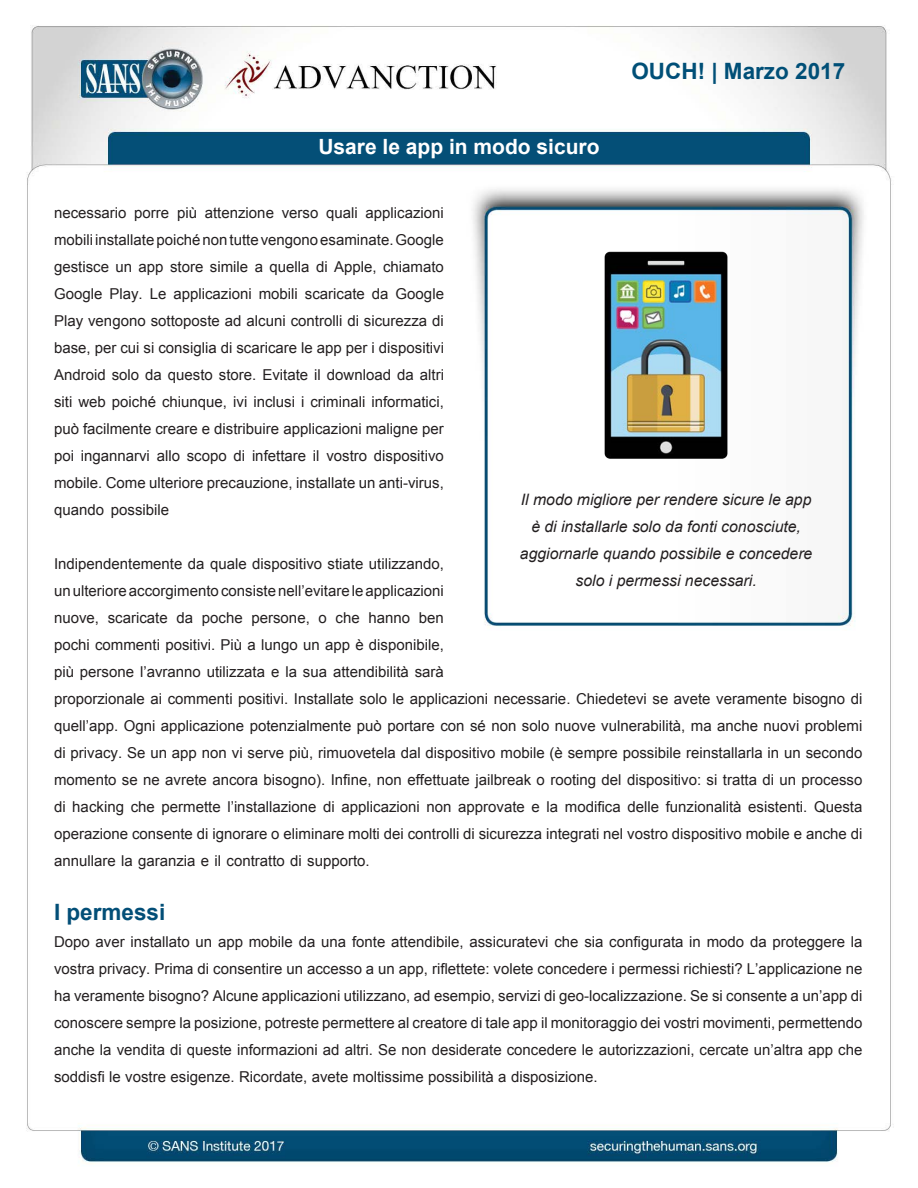
<style>
.page{position:relative;width:918px;height:1188px;background:#fff}
.page>*{position:absolute;margin:0;border:0;box-sizing:border-box;transform-origin:0 0}
.t1{font:700 22.5px "Arial";color:#004f77}
.MainText{font:700 22.5px "Arial";color:#024e77}
.t2{font:700 21px "Arial";color:#fff}
.t3{font:italic 15.75px/27px "Arial";color:#231f20;text-align:center}
.MainText-2{font:15px/27px "Arial";color:#231f20;text-align:right}
</style>
<div class="page">
<img style="left:26px;top:25px;width:865px;height:1139px">
<img style="left:513px;top:241px;width:306px;height:228px">
<h2 class="t2" style="left:318px;top:133px;width:283px">Usare le app in modo sicuro</h2>
<h1 class="t1" style="left:631px;top:56px;width:215px">OUCH! | Marzo 2017</h1>
<p class="MainText-2" style="left:177px;top:200px;width:22px">più</p>
<p class="MainText-2" style="left:54px;top:200px;width:74px">necessario</p>
<p class="MainText-2" style="left:54px;top:227px;width:391px">mobiliinstallatepoichénontuttevengonoesaminate.Google</p>
<p class="MainText-2" style="left:54px;top:254px;width:391px">gestisce un app store simile a quella di Apple, chiamato</p>
<p class="MainText-2" style="left:396px;top:281px;width:50px">Google</p>
<p class="MainText-2" style="left:205px;top:200px;width:71px">attenzione</p>
<p class="MainText-2" style="left:326px;top:200px;width:33px">quali</p>
<p class="MainText-2" style="left:366px;top:200px;width:80px">applicazioni</p>
<p class="MainText-2" style="left:134px;top:200px;width:37px">porre</p>
<p class="MainText-2" style="left:282px;top:200px;width:38px">verso</p>
<p class="MainText-2" style="left:54px;top:281px;width:50px">Google</p>
<p class="MainText-2" style="left:54px;top:308px;width:391px">Play vengono sottoposte ad alcuni controlli di sicurezza di</p>
<p class="MainText-2" style="left:54px;top:335px;width:391px">base, per cui si consiglia di scaricare le app per i dispositivi</p>
<p class="MainText-2" style="left:54px;top:362px;width:391px">Android solo da questo store. Evitate il download da altri</p>
<p class="MainText-2" style="left:54px;top:389px;width:391px">siti web poiché chiunque, ivi inclusi i criminali informatici,</p>
<p class="MainText-2" style="left:54px;top:416px;width:391px">può facilmente creare e distribuire applicazioni maligne per</p>
<p class="MainText-2" style="left:374px;top:443px;width:72px">dispositivo</p>
<p class="MainText-2" style="left:109px;top:281px;width:35px">Play.</p>
<p class="MainText-2" style="left:150px;top:281px;width:18px">Le</p>
<p class="MainText-2" style="left:173px;top:281px;width:80px">applicazioni</p>
<p class="MainText-2" style="left:259px;top:281px;width:41px">mobili</p>
<p class="MainText-2" style="left:305px;top:281px;width:62px">scaricate</p>
<p class="MainText-2" style="left:372px;top:281px;width:18px">da</p>
<p class="MainText-2" style="left:252px;top:443px;width:56px">infettare</p>
<p class="MainText-2" style="left:54px;top:443px;width:22px">poi</p>
<p class="MainText-2" style="left:54px;top:470px;width:391px">mobile. Come ulteriore precauzione, installate un anti-virus,</p>
<p class="MainText-2" style="left:111px;top:497px;width:60px">possibile</p>
<p class="MainText-2" style="left:81px;top:443px;width:71px">ingannarvi</p>
<p class="MainText-2" style="left:157px;top:443px;width:25px">allo</p>
<p class="MainText-2" style="left:234px;top:443px;width:13px">di</p>
<p class="MainText-2" style="left:313px;top:443px;width:8px">il</p>
<p class="MainText-2" style="left:326px;top:443px;width:42px">vostro</p>
<p class="MainText-2" style="left:187px;top:443px;width:42px">scopo</p>
<p class="t3" style="left:520px;top:486px;width:294px">Il modo migliore per rendere sicure le app è di installarle solo da fonti conosciute, aggiornarle quando possibile e concedere solo i permessi necessari.</p>
<p class="MainText-2" style="left:54px;top:497px;width:52px">quando</p>
<p class="MainText-2" style="left:54px;top:551px;width:391px">Indipendentemente da quale dispositivo stiate utilizzando, unulterioreaccorgimentoconsistenell’evitareleapplicazioni ben</p>
<p class="MainText-2" style="left:108px;top:605px;width:62px">scaricate</p>
<p class="MainText-2" style="left:176px;top:605px;width:18px">da</p>
<p class="MainText-2" style="left:202px;top:605px;width:42px">poche</p>
<p class="MainText-2" style="left:336px;top:605px;width:26px">che</p>
<p class="MainText-2" style="left:369px;top:605px;width:43px">hanno</p>
<p class="MainText-2" style="left:54px;top:605px;width:810px;text-align:left">nuove,<br>pochi commenti positivi. Più a lungo un app è disponibile,<br>più persone ’l avranno utilizzata e la sua attendibilità sarà<br>proporzionale ai commenti positivi. Installate solo le applicazioni necessarie. Chiedetevi se avete veramente bisogno di quell’app. Ogni applicazione potenzialmente può portare con sé non solo nuove vulnerabilità, ma anche nuovi problemi di privacy. Se un app non vi serve più, rimuovetela dal dispositivo mobile (è sempre possibile reinstallarla in un secondo momento se ne avrete ancora bisogno .) Infine, non effettuate jailbreak o rooting del dispositivo: si tratta di un processo di hacking che permette ’l installazione di applicazioni non approvate e la modifica delle funzionalità esistenti. Questa operazione consente di ignorare o eliminare molti dei controlli di sicurezza integrati nel vostro dispositivo mobile e anche di annullare la garanzia ile contratto di supporto.</p>
<p class="MainText" style="left:54px;top:897px;width:113px">I permessi</p>
<p class="MainText-2" style="left:54px;top:929px;width:810px;text-align:justify">Dopo aver installato un app mobile da una fonte attendibile, assicuratevi che sia configurata in modo da proteggere la vostra privacy. Prima di consentire un accesso a un app, riflettete: volete concedere i permessi richiesti? ’L applicazione ne ha veramente bisogno? Alcune applicazioni utilizzano, ad esempio, servizi di geo-localizzazione. Se si consente a un’app di conoscere sempre la posizione, potreste permettere al creatore di tale app il monitoraggio dei vostri movimenti, permettendo anche la vendita di queste informazioni ad altri. Se non desiderate concedere le autorizzazioni, cercate un’altra app che soddisfi le vostre esigenze. Ricordate, avete moltissime possibilità a disposizione.</p>
<p class="MainText-2" style="left:251px;top:605px;width:77px">persone o,</p>
</div>
